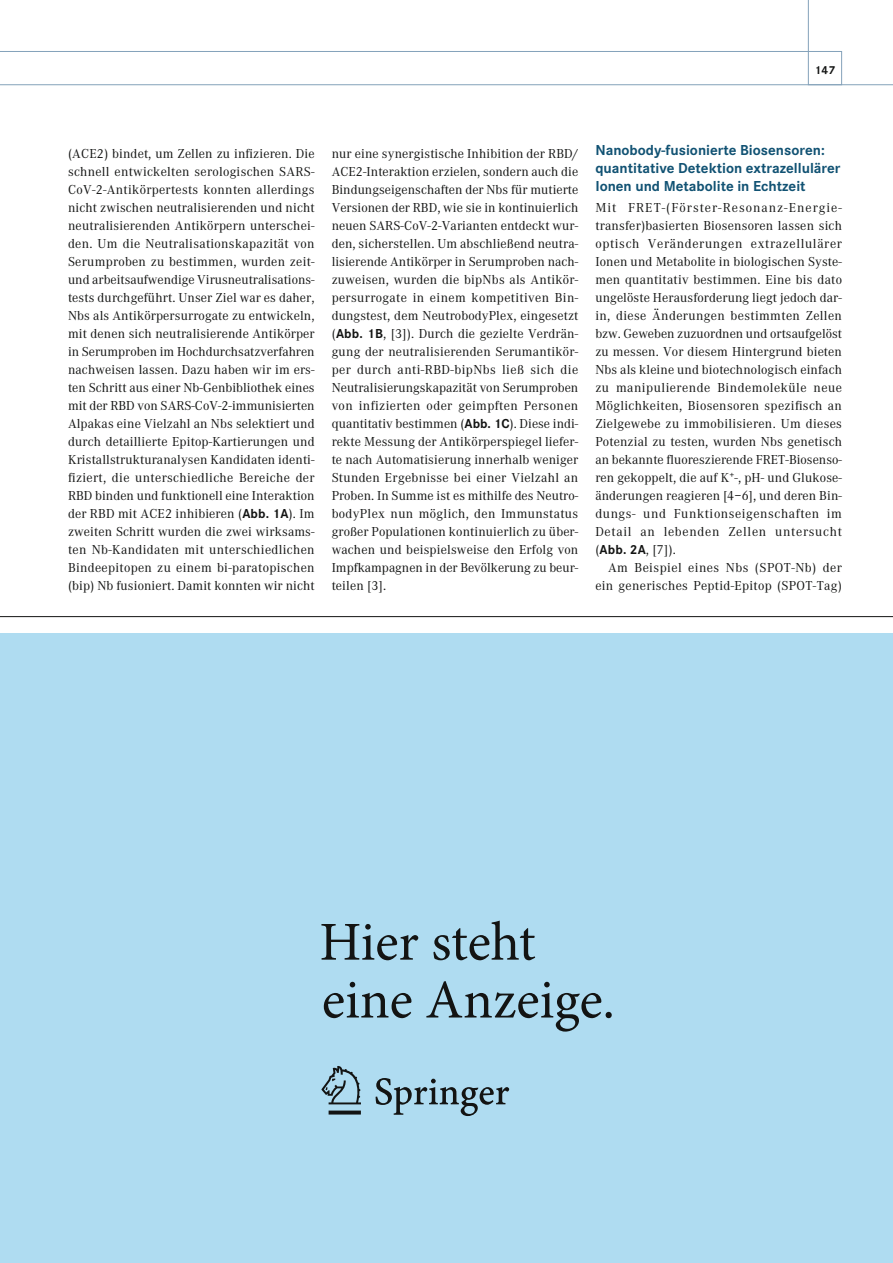
<style>
.page{position:relative;width:893px;height:1263px;background:#fff}
.page>*{position:absolute;margin:0;border:0;box-sizing:border-box;transform-origin:0 0}
.t1{font:700 15px/18px "Corporate S";color:#115273}
.t2{font:13.5px/18px "Corporate A";letter-spacing:.025em;color:#131413;text-align:justify}
.t3{font:700 12px "Corporate S";color:#131413}
.s1{font-family:"Corporate S";font-weight:700}
</style>
<div class="page">
<div style="left:0;top:634px;width:893px;height:629px;background:#afdcf1"></div>
<svg style="left:321px;top:921px;width:291px;height:111px"></svg>
<svg style="left:321px;top:1066px;width:188px;height:50px"></svg>
<hr style="left:0;top:616px;width:893px;height:1px;background:#131413">
<svg style="left:0;top:0;width:893px;height:85px"></svg>
<p class="t3" style="left:814px;top:66px;width:22px">147</p>
<p class="t2" style="left:68px;top:146px;width:248px">(ACE2) bindet, um Zellen zu infizieren. Die schnell entwickelten serologischen SARS-CoV-2- Antikörpertests konnten allerdings nicht zwischen neutralisierenden und nicht neutralisierenden Antikörpern unterschei&shy;den. Um die Neutralisationskapazität von Serumproben zu bestimmen, wurden zeit&shy;und arbeitsaufwendige Virusneutralisations&shy;tests durchgeführt. Unser Ziel war es daher, Nbs als Antikörpersurrogate zu entwickeln, mit denen sich neutralisierende Antikörper in Serumproben im Hochdurchsatzverfahren nachweisen lassen. Dazu haben wir im ers&shy;ten Schritt aus einer Nb-Genbibliothek eines mit der RBD von SARS-CoV-2-immunisierten Alpakas eine Vielzahl an Nbs selektiert und durch detaillierte Epitop-Kartierungen und Kristallstrukturanalysen Kandidaten identi&shy;fiziert, die unterschiedliche Bereiche der RBD binden und funktionell eine Interaktion der RBD mit ACE2 inhibieren (<span class="s1">Abb. 1A</span>). Im zweiten Schritt wurden die zwei wirksams&shy;ten Nb-Kandidaten mit unterschiedlichen Bindeepitopen zu einem bi-paratopischen (bip) Nb fusioniert. Damit konnten wir nicht</p>
<p class="t2" style="left:332px;top:146px;width:248px">nur eine synergistische Inhibition der RBD/ ACE2-Interaktion erzielen, sondern auch die Bindungseigenschaften der Nbs für mutierte Versionen der RBD, wie sie in kontinuierlich neuen SARS-CoV-2-Varianten entdeckt wur&shy;den, sicherstellen. Um abschließend neutra&shy;lisierende Antikörper in Serumproben nach&shy;zuweisen, wurden die bipNbs als Antikör&shy;persurrogate in einem kompetitiven Bin&shy;dungstest, dem NeutrobodyPlex, eingesetzt (<span class="s1">Abb. 1B</span>, [3]). Durch die gezielte Verdrän&shy;gung der neutralisierenden Serumantikör&shy;per durch anti-RBD-bipNbs ließ sich die Neutralisierungskapazität von Serumproben von infizierten oder geimpften Personen quantitativ bestimmen (<span class="s1">Abb. 1C</span>). Diese indi&shy;rekte Messung der Antikörperspiegel liefer&shy;te nach Automatisierung innerhalb weniger Stunden Ergebnisse bei einer Vielzahl an Proben. In Summe ist es mithilfe des Neutro&shy;bodyPlex nun möglich, den Immunstatus großer Populationen kontinuierlich zu über&shy;wachen und beispielsweise den Erfolg von Impfkampagnen in der Bevölkerung zu beur&shy;teilen [3].</p>
<p class="t1" style="left:595px;top:143px;width:247px">Nanobody-fusionierte Biosensoren: quantitative Detektion extrazellulärer<br>Ionen und Metabolite in Echtzeit</p>
<p class="t2" style="left:595px;top:200px;width:248px">Mit FRET-(Förster-Resonanz-Energie&shy;transfer)basierten Biosensoren lassen sich op tisch Veränderungen extrazellulärer Ionen und Metabolite in biologischen Syste&shy;men quantitativ bestimmen. Eine bis dato ungelöste Herausforderung liegt jedoch dar&shy;in, diese Änderungen bestimmten Zellen bzw. Geweben zuzuordnen und ortsaufgelöst zu messen. Vor diesem Hintergrund bieten Nbs als kleine und biotechnologisch einfach zu manipulierende Bindemoleküle neue Möglichkeiten, Biosensoren spezifisch an Zielgewebe zu immobilisieren. Um dieses Potenzial zu testen, wurden Nbs genetisch an bekannte fluoreszierende FRET-Biosenso&shy;ren gekoppelt, die auf K<sup>+</sup>-, pH- und Glukose&shy;änderungen reagieren [4–6], und deren Bin&shy;dungs- und Funktionseigenschaften im Detail an lebenden Zellen untersucht (<span class="s1">Abb. 2A</span>, [7]).</p>
<p class="t2" style="left:595px;top:560px;width:248px;text-align:right">Am Beispiel eines Nbs (SPOT-Nb) der ein generisches Peptid-Epitop (SPOT-Tag)</p>
</div>
